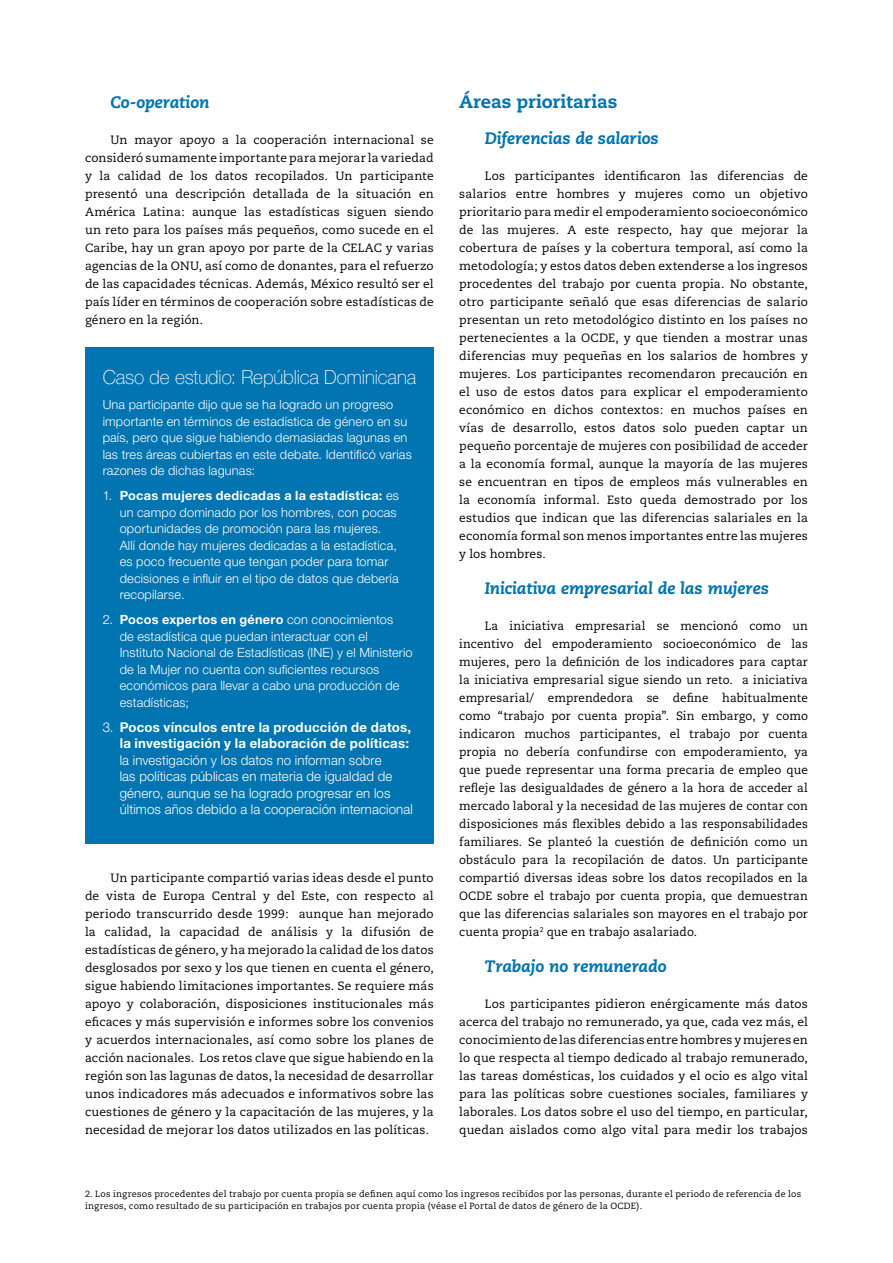
<style>
.page{position:relative;width:893px;height:1263px;background:#fff}
.page>*{position:absolute;margin:0;border:0;box-sizing:border-box;transform-origin:0 0}
.t1{font:100 19.5px "Helvetica Neue";letter-spacing:-.005em;color:#fff}
.t2{font:800 18px "Caecilia";letter-spacing:-.005em;color:#0075b1}
.t3{font:italic 800 16.5px "Caecilia";letter-spacing:-.01em;color:#0075b1}
.t4{font:300 13.5px/16.5px "Helvetica Neue";letter-spacing:.01em;color:#fff}
.t5{font:700 13.5px/16.5px "Helvetica Neue";letter-spacing:.02em;color:#fff;text-align:right}
.t6{font:300 12.75px/16.5px "Helvetica Neue";letter-spacing:.015em;color:#fff}
.t7{font:12px/18px "Caecilia";letter-spacing:.01em;color:#000;text-align:justify}
.t8{font:9px/12px "Caecilia";letter-spacing:.02em;color:#000}
.s1{font-weight:700}
.s2{font-weight:300}
</style>
<div class="page">
<div style="left:86px;top:347px;width:348px;height:497px;background:#0075b1"></div>
<h3 class="t3" style="left:111px;top:92px;width:100px">Co-operation</h3>
<p class="t7" style="left:85px;top:131px;width:350px;text-indent:26px">Un mayor apoyo a la cooperación internacional se consideró sumamente importante para mejorar la variedad y la calidad de los datos recopilados. Un participante presentó una descripción detallada de la situación en América Latina: aunque las estadísticas siguen siendo un reto para los países más pequeños, como sucede en el Caribe, hay un gran apoyo por parte de la CELAC y varias agencias de la ONU, así como de donantes, para el refuerzo de las capacidades técnicas. Además, México resultó ser el país líder en términos de cooperación sobre estadísticas de género en la región.</p>
<h1 class="t1" style="left:103px;top:367px;width:315px">Caso de estudio: República Dominicana</h1>
<p class="t6" style="left:103px;top:396px;width:311px">Una participante dijo que se ha logrado un progreso importante en términos de estadística de género en su país, pero que sigue habiendo demasiadas lagunas en las tres áreas cubiertas en este debate. Identificó varias razones de dichas lagunas:</p>
<p class="t6" style="left:120px;top:487px;width:281px;text-indent:-17px">1. <span class="s1">Pocas mujeres dedicadas a la estadística:</span> es un campo dominado por los hombres, con pocas oportunidades de promoción para las mujeres.<br>Allí donde hay mujeres dedicadas a la estadística, es poco frecuente que tengan poder para tomar decisiones e influir en el tipo de datos que debería recopilarse.</p>
<p class="t6" style="left:120px;top:611px;width:294px;text-indent:-17px">2. <span class="s1">Pocos expertos en género</span> con conocimientos<br>de estadística que puedan interactuar con el Instituto Nacional de Estadísticas (INE) y el Ministerio de la Mujer no cuenta con suficientes recursos económicos para llevar a cabo una producción de estadísticas;</p>
<p class="t5" style="left:103px;top:719px;width:310px"><span class="s2">3.</span> Pocos vínculos entre la producción de datos, la investigación y la elaboración de políticas:</p>
<p class="t4" style="left:120px;top:752px;width:295px">la investigación y los datos no informan sobre<br>las políticas públicas en materia de igualdad de género, aunque se ha logrado progresar en los últimos años debido a la cooperación internacional</p>
<p class="t7" style="left:85px;top:869px;width:350px;text-indent:26px">Un participante compartió varias ideas desde el punto de vista de Europa Central y del Este, con respecto al periodo transcurrido desde 1999: aunque han mejorado la calidad, la capacidad de análisis y la difusión de estadísticas de género, y ha mejorado la calidad de los datos desglosados por sexo y los que tienen en cuenta el género, sigue habiendo limitaciones importantes. Se requiere más apoyo y colaboración, disposiciones institucionales más eficaces y más supervisión e informes sobre los convenios y acuerdos internacionales, así como sobre los planes de acción nacionales. Los retos clave que sigue habiendo en la región son las lagunas de datos, la necesidad de desarrollar unos indicadores más adecuados e informativos sobre las cuestiones de género y la capacitación de las mujeres, y la necesidad de mejorar los datos utilizados en las políticas.</p>
<h2 class="t2" style="left:459px;top:91px;width:160px">Áreas prioritarias</h2>
<h3 class="t3" style="left:485px;top:128px;width:176px">Diferencias de salarios</h3>
<p class="t7" style="left:459px;top:167px;width:350px;text-indent:26px">Los participantes identificaron las diferencias de salarios entre hombres y mujeres como un objetivo prioritario para medir el empoderamiento socioeconómico de las mujeres. A este respecto, hay que mejorar la cobertura de países y la cobertura temporal, así como la metodología; y estos datos deben extenderse a los ingresos procedentes del trabajo por cuenta propia. No obstante, otro participante señaló que esas diferencias de salario presentan un reto metodológico distinto en los países no pertenecientes a la OCDE, y que tienden a mostrar unas diferencias muy pequeñas en los salarios de hombres y mujeres. Los participantes recomendaron precaución en el uso de estos datos para explicar el empoderamiento económico en dichos contextos: en muchos países en vías de desarrollo, estos datos solo pueden captar un pequeño porcentaje de mujeres con posibilidad de acceder a la economía formal, aunque la mayoría de las mujeres se encuentran en tipos de empleos más vulnerables en la economía informal. Esto queda demostrado por los estudios que indican que las diferencias salariales en la economía formal son menos importantes entre las mujeres y los hombres.</p>
<h3 class="t3" style="left:485px;top:578px;width:286px">Iniciativa empresarial de las mujeres</h3>
<p class="t7" style="left:459px;top:617px;width:350px;text-indent:26px">La iniciativa empresarial se mencionó como un incentivo del empoderamiento socioeconómico de las mujeres, pero la definición de los indicadores para captar la iniciativa empresarial sigue siendo un reto. a iniciativa empresarial/ emprendedora se define habitualmente como “trabajo por cuenta propia”. Sin embargo, y como indicaron muchos participantes, el trabajo por cuenta propia no debería confundirse con empoderamiento, ya que puede representar una forma precaria de empleo que refleje las desigualdades de género a la hora de acceder al mercado laboral y la necesidad de las mujeres de contar con disposiciones más flexibles debido a las responsabilidades familiares. Se planteó la cuestión de definición como un obstáculo para la recopilación de datos. Un participante compartió diversas ideas sobre los datos recopilados en la OCDE sobre el trabajo por cuenta propia, que demuestran que las diferencias salariales son mayores en el trabajo por cuenta propia<sup>2</sup> que en trabajo asalariado.</p>
<h3 class="t3" style="left:485px;top:956px;width:183px">Trabajo no remunerado</h3>
<p class="t7" style="left:459px;top:995px;width:350px;text-indent:26px">Los participantes pidieron enérgicamente más datos acerca del trabajo no remunerado, ya que, cada vez más, el conocimiento de las diferencias entre hombres y mujeres en lo que respecta al tiempo dedicado al trabajo remunerado, las tareas domésticas, los cuidados y el ocio es algo vital para las políticas sobre cuestiones sociales, familiares y laborales. Los datos sobre el uso del tiempo, en particular, quedan aislados como algo vital para medir los trabajos</p>
<p class="t8" style="left:85px;top:1188px;width:718px">2. Los ingresos procedentes del trabajo por cuenta propia se definen aquí como los ingresos recibidos por las personas, durante el periodo de referencia de los ingresos, como resultado de su participación en trabajos por cuenta propia (véase el Portal de datos de género de la OCDE).</p>
</div>
